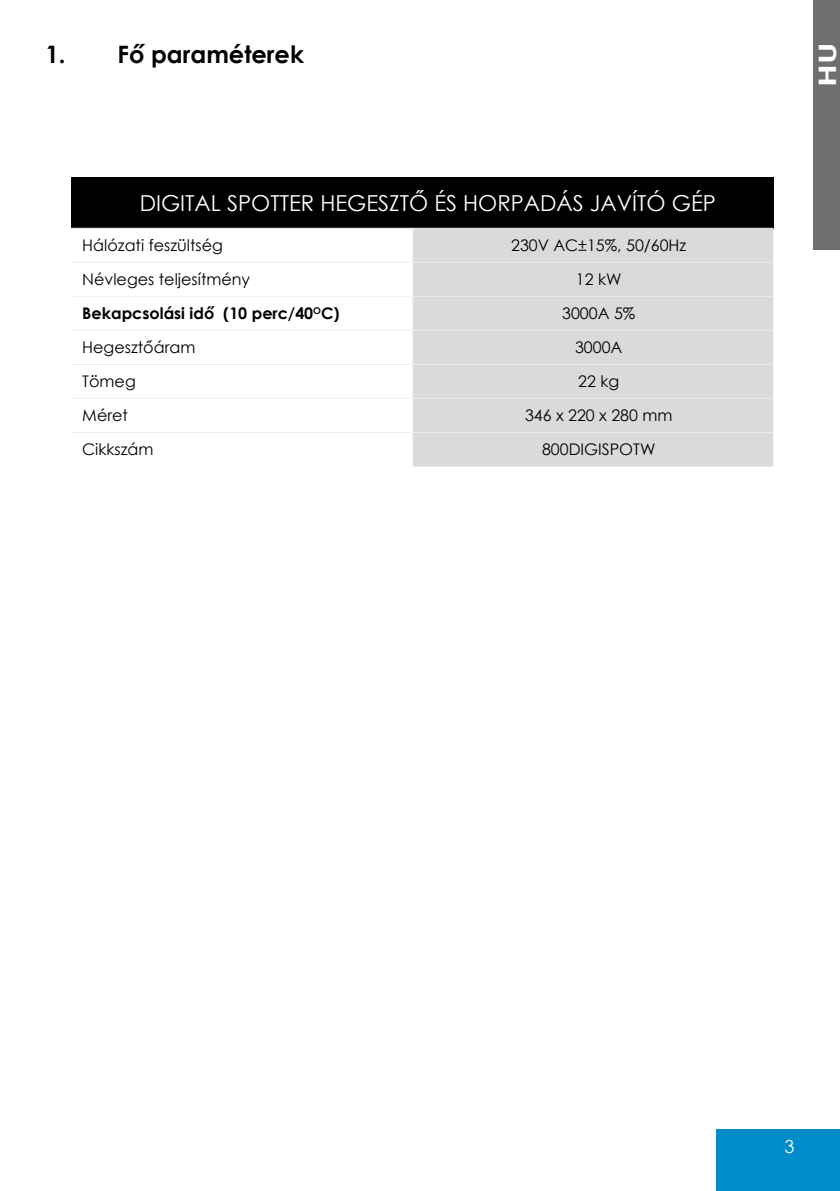
<style>
.page{position:relative;width:840px;height:1191px;background:#fff}
.page>*{position:absolute;margin:0;border:0;box-sizing:border-box;transform-origin:0 0}
.t1{font:700 24px "Century Gothic";color:#000}
.t2{font:700 24px "Century Gothic";color:#fff;scale:1.4 1}
.t3{font:22px "Century Gothic";color:#fff}
.t4{font:18px "Century Gothic";color:#fff}
.t5{font:16px "Century Gothic";color:#000}
.t6{font:700 16px "Century Gothic";color:#000}
</style>
<div class="page">
<div style="left:716px;top:1129px;width:123px;height:62px;background:#008bcb"></div>
<div style="left:812px;top:0;width:27px;height:250px;background:#706f6f"></div>
<div style="left:71px;top:177px;width:701px;height:51px;background:#000"></div>
<div style="left:413px;top:229px;width:359px;height:237px;background:#dadada"></div>
<hr style="left:71px;top:228px;width:341px;height:1px;background:#ededed">
<hr style="left:412px;top:228px;width:360px;height:1px;background:#ededed">
<hr style="left:412px;top:228px;width:1px;height:34px;background:#ededed">
<hr style="left:71px;top:262px;width:341px;height:1px;background:#ededed">
<hr style="left:412px;top:262px;width:360px;height:1px;background:#ededed">
<hr style="left:412px;top:262px;width:1px;height:34px;background:#ededed">
<hr style="left:71px;top:296px;width:341px;height:1px;background:#ededed">
<hr style="left:412px;top:296px;width:360px;height:1px;background:#ededed">
<hr style="left:412px;top:296px;width:1px;height:34px;background:#ededed">
<hr style="left:71px;top:330px;width:341px;height:1px;background:#ededed">
<hr style="left:412px;top:330px;width:360px;height:1px;background:#ededed">
<hr style="left:412px;top:330px;width:1px;height:34px;background:#ededed">
<hr style="left:71px;top:364px;width:341px;height:1px;background:#ededed">
<hr style="left:412px;top:364px;width:360px;height:1px;background:#ededed">
<hr style="left:412px;top:365px;width:1px;height:33px;background:#ededed">
<hr style="left:71px;top:398px;width:341px;height:1px;background:#ededed">
<hr style="left:412px;top:398px;width:360px;height:1px;background:#ededed">
<hr style="left:412px;top:399px;width:1px;height:33px;background:#ededed">
<hr style="left:71px;top:432px;width:341px;height:1px;background:#ededed">
<hr style="left:412px;top:432px;width:360px;height:1px;background:#ededed">
<hr style="left:412px;top:433px;width:1px;height:33px;background:#ededed">
<p class="t1" style="left:45px;top:36px;width:260px">1. Fő paraméterek</p>
<p class="t3" style="left:140px;top:188px;width:577px">DIGITAL SPOTTER HEGESZTŐ ÉS HORPADÁS JAVÍTÓ GÉP</p>
<p class="t5" style="left:82px;top:234px;width:142px">Hálózati feszültség</p>
<p class="t5" style="left:511px;top:234px;width:177px">230V AC±15%, 50/60Hz</p>
<p class="t5" style="left:82px;top:268px;width:169px">Névleges teljesítmény</p>
<p class="t5" style="left:575px;top:268px;width:47px">12 kW</p>
<p class="t6" style="left:82px;top:301px;width:259px">Bekapcsolási idő (10 perc/40<sup>O</sup>C)</p>
<p class="t5" style="left:562px;top:302px;width:74px">3000A 5%</p>
<p class="t5" style="left:82px;top:336px;width:115px">Hegesztőáram</p>
<p class="t5" style="left:574px;top:336px;width:49px">3000A</p>
<p class="t5" style="left:82px;top:370px;width:55px">Tömeg</p>
<p class="t5" style="left:578px;top:370px;width:42px">22 kg</p>
<p class="t5" style="left:82px;top:404px;width:47px">Méret</p>
<p class="t5" style="left:524px;top:404px;width:149px">346 x 220 x 280 mm</p>
<p class="t5" style="left:82px;top:438px;width:73px">Cikkszám</p>
<p class="t5" style="left:541px;top:438px;width:115px">800DIGISPOTW</p>
<h1 class="t2" style="left:808px;top:87px;width:33px;rotate:-90deg">HU</h1>
<p class="t4" style="left:784px;top:1133px;width:11px">3</p>
</div>
